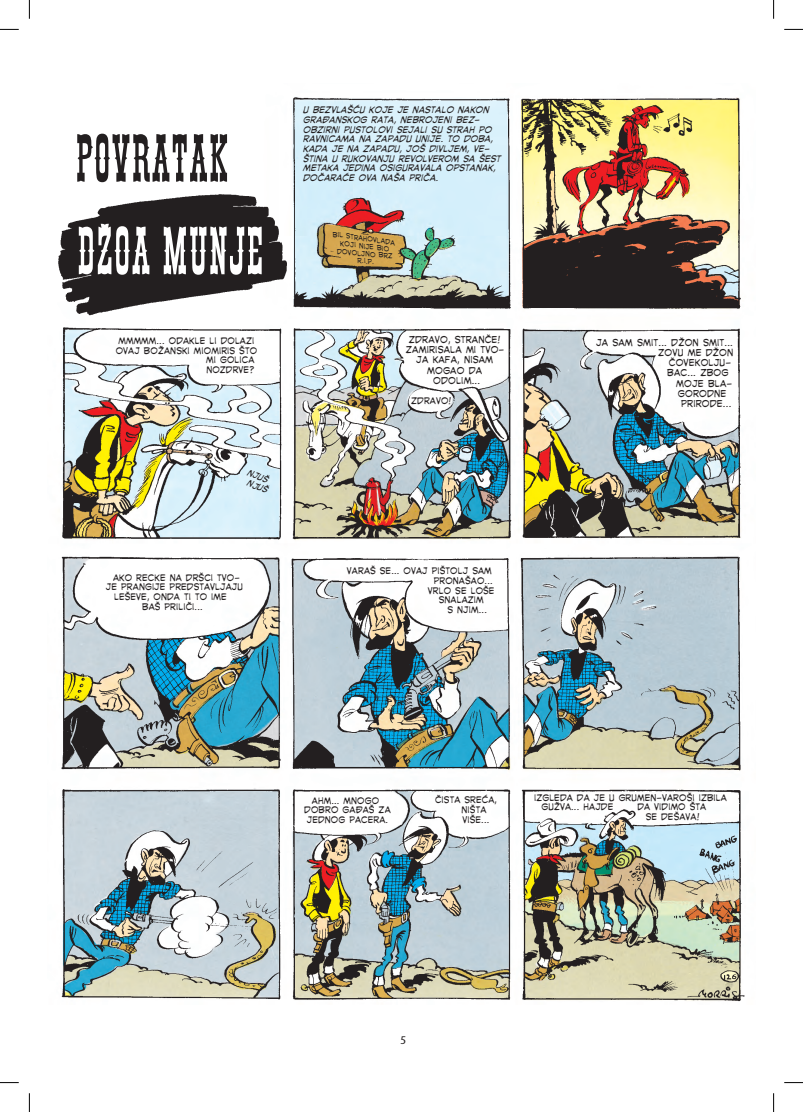
<style>
.page{position:relative;width:803px;height:1112px;background:#fff}
.page>*{position:absolute;margin:0;border:0;box-sizing:border-box;transform-origin:0 0}
.t1{font:68.75px "Yu L Doc Holiday";letter-spacing:.01em;color:#fff;scale:.95 1}
.t2{font:68.75px "Yu L Doc Holiday";letter-spacing:.01em;color:#231f20;scale:.95 1}
.t3{font:13.75px/10.2px "ZM Carobnaknjiga";letter-spacing:.01em;color:#231f20;text-align:center;scale:.95 1}
.t4{font:13.12px/9.6px "ZM Carobnaknjiga";letter-spacing:.01em;color:#231f20;text-align:center;scale:.95 1}
.t5{font:italic 13.12px/9.6px "ZM Carobnaknjiga";letter-spacing:.01em;color:#231f20;scale:.95 1}
.t6{font:italic 12.38px/10.1px "ZM Carobnaknjiga";color:#231f20;text-align:center;scale:.95 1}
.t7{font:condensed 11.75px "Myriad Pro";color:#231f20;scale:1.25 1}
.t8{font:italic 10px "ZM Carobnaknjiga";color:#231f20;scale:.95 1}
.t9{font:10px "ZM Carobnaknjiga";color:#231f20;scale:.95 1}
</style>
<div class="page">
<img style="left:61px;top:97px;width:684px;height:905px">
<img style="left:58px;top:188px;width:234px;height:139px">
<svg style="left:0;top:29px;width:19px;height:1px"></svg>
<svg style="left:784px;top:29px;width:19px;height:1px"></svg>
<svg style="left:0;top:1082px;width:19px;height:1px"></svg>
<svg style="left:784px;top:1082px;width:19px;height:1px"></svg>
<svg style="left:29px;top:0;width:1px;height:19px"></svg>
<svg style="left:29px;top:1093px;width:1px;height:18px"></svg>
<svg style="left:773px;top:0;width:1px;height:19px"></svg>
<svg style="left:773px;top:1093px;width:1px;height:18px"></svg>
<h1 class="t2" style="left:76px;top:123px;width:161px">POVRATAK</h1>
<h1 class="t1" style="left:76px;top:215px;width:198px">DŽOA MUNJE</h1>
<p class="t4" style="left:116px;top:336px;width:150px;text-align:right">MMMMM... ODAKLE LI DOLAZI<br>OVAJ BOŽANSKI MIOMIRIS ŠTO<br>MI GOLICA<br>NOZDRVE?</p>
<p class="t6" style="left:250px;top:467px;width:28px;rotate:22deg">NJUŠ<br>NJUŠ</p>
<p class="t4" style="left:113px;top:572px;width:135px">AKO RECKE NA DRŠCI TVO-</p>
<p class="t4" style="left:106px;top:582px;width:146px">JE PRANGIJE PREDSTAVLJAJU</p>
<p class="t4" style="left:114px;top:592px;width:120px">LEŠEVE, ONDA TI TO IME</p>
<p class="t4" style="left:142px;top:601px;width:65px">BAŠ PRILIČI...</p>
<p class="t5" style="left:303px;top:105px;width:210px">U BEZVLAŠĆU KOJE JE NASTALO NAKON GRAĐANSKOG RATA, NEBROJENI BEZ-OBZIRNI PUSTOLOVI SEJALI SU STRAH PO RAVNICAMA NA ZAPADU UNIJE. TO DOBA, KADA JE NA ZAPADU, JOŠ DIVLJEM, VE-ŠTINA U RUKOVANJU REVOLVEROM SA ŠEST METAKA JEDINA OSIGURAVALA OPSTANAK, DOČARAĆE OVA NAŠA PRIČA.</p>
<p class="t8" style="left:334px;top:229px;width:68px;rotate:8deg">BIL STRAHOVLADA</p>
<p class="t8" style="left:341px;top:238px;width:54px;rotate:7deg">KOJI NIJE BIO</p>
<p class="t9" style="left:338px;top:246px;width:60px;rotate:5deg">DOVOLJNO BRZ</p>
<p class="t9" style="left:358px;top:256px;width:19px;rotate:3deg">R.I.P.</p>
<p class="t3" style="left:406px;top:334px;width:105px">ZDRAVO, STRANČE!<br>ZAMIRISALA MI TVO-<br>JA KAFA, NISAM<br>MOGAO DA<br>ODOLIM...</p>
<p class="t3" style="left:596px;top:337px;width:146px">JA SAM SMIT... DŽON SMIT...</p>
<p class="t3" style="left:658px;top:347px;width:81px">ZOVU ME DŽON</p>
<p class="t3" style="left:669px;top:357px;width:67px">ČOVEKOLJU-</p>
<p class="t3" style="left:667px;top:368px;width:66px">BAC... ZBOG</p>
<p class="t3" style="left:676px;top:378px;width:61px">MOJE BLA-</p>
<p class="t3" style="left:678px;top:388px;width:53px">GORODNE</p>
<p class="t3" style="left:681px;top:398px;width:54px">PRIRODE...</p>
<p class="t4" style="left:411px;top:395px;width:44px">ZDRAVO!</p>
<p class="t4" style="left:347px;top:566px;width:154px">VARAŠ SE... OVAJ PIŠTOLJ SAM</p>
<p class="t4" style="left:434px;top:576px;width:64px">PRONAŠAO...</p>
<p class="t4" style="left:428px;top:585px;width:72px">VRLO SE LOŠE</p>
<p class="t4" style="left:439px;top:595px;width:49px">SNALAZIM</p>
<p class="t4" style="left:447px;top:604px;width:43px">S NJIM...</p>
<p class="t4" style="left:304px;top:795px;width:92px">AHM... MNOGO<br>DOBRO GAĐAŠ ZA<br>JEDNOG PACERA.</p>
<p class="t4" style="left:462px;top:795px;width:39px;text-align:left;text-indent:-27px">ČISTA SREĆA,<br>NIŠTA<br>VIŠE...</p>
<p class="t4" style="left:541px;top:792px;width:197px;text-align:left;text-indent:-7px">IZGLEDA DA JE U GRUMEN-VAROŠI IZBILA<br>GUŽVA... HAJDE</p>
<p class="t4" style="left:637px;top:802px;width:74px">DA VIDIMO ŠTA<br>SE DEŠAVA!</p>
<p class="t7" style="left:400px;top:1033px;width:6px">5</p>
</div>
